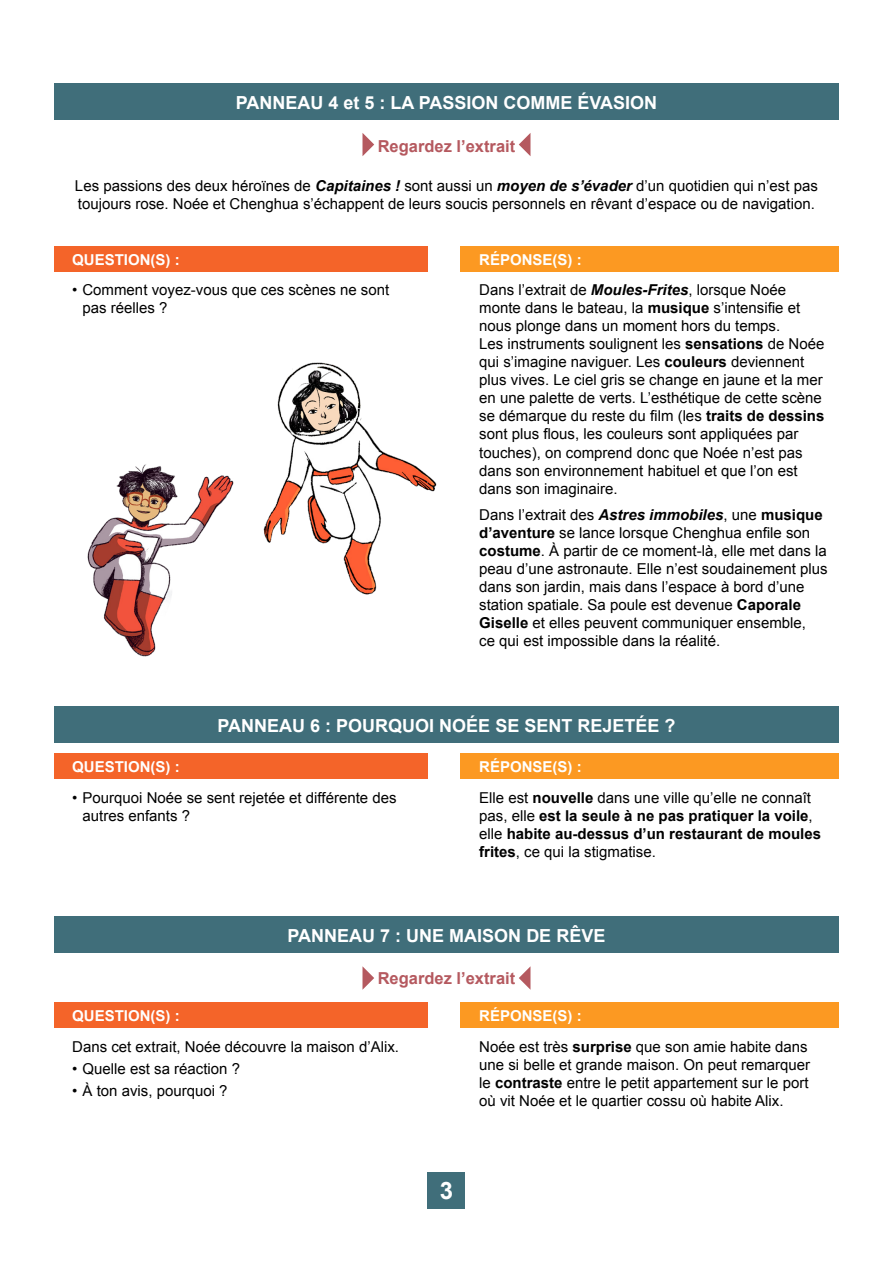
<style>
.page{position:relative;width:893px;height:1263px;background:#fff}
.page>*{position:absolute;margin:0;border:0;box-sizing:border-box;transform-origin:0 0}
.t1{font:700 24px "Arial";color:#fff}
.t2{font:700 18px "Arial";color:#fff}
.t3{font:700 16.5px "Arial";color:#b5595f}
.t4{font:15px/18px "Arial";color:#000}
.t5{font:700 15px/18px "Arial";color:#000}
.t6{font:700 15px "Arial";color:#fff}
.s1{font-weight:700;font-style:italic}
.s2{font-weight:700;color:#fff}
.s3{font-weight:700}
.s4{font-weight:400}
</style>
<div class="page">
<div style="left:428px;top:1172px;width:37px;height:37px;background:#406e7a"></div>
<div style="left:54px;top:83px;width:785px;height:37px;background:#406e7a"></div>
<div style="left:54px;top:247px;width:374px;height:25px;background:#f46429"></div>
<div style="left:461px;top:247px;width:378px;height:25px;background:#fc9922"></div>
<div style="left:54px;top:754px;width:374px;height:25px;background:#f46429"></div>
<div style="left:461px;top:754px;width:378px;height:25px;background:#fc9922"></div>
<div style="left:54px;top:706px;width:785px;height:37px;background:#406e7a"></div>
<div style="left:54px;top:916px;width:785px;height:37px;background:#406e7a"></div>
<div style="left:54px;top:1003px;width:374px;height:25px;background:#f46429"></div>
<div style="left:461px;top:1003px;width:378px;height:25px;background:#fc9922"></div>
<svg style="left:362px;top:966px;width:12px;height:24px"></svg>
<svg style="left:519px;top:967px;width:11px;height:22px"></svg>
<img style="left:263px;top:362px;width:174px;height:233px">
<img style="left:87px;top:464px;width:147px;height:193px">
<svg style="left:362px;top:133px;width:12px;height:23px"></svg>
<svg style="left:519px;top:133px;width:11px;height:23px"></svg>
<p class="t2" style="left:236px;top:91px;width:25px">PANNEAU</p>
<p class="t2" style="left:328px;top:91px;width:114px">4 et 5 : LA PASSION</p>
<p class="t2" style="left:503px;top:91px;width:109px">COMME ÉVASION</p>
<p class="t3" style="left:378px;top:135px;width:139px">Regardez l’extrait</p>
<p class="t4" style="left:75px;top:177px;width:744px">Les passions des deux héroïnes de <span class="s1">Capitaines !</span> sont aussi un <span class="s1">moyen de s’évader</span> d’un quotidien qui n’est pas toujours rose. Noée et Chenghua s’échappent de leurs soucis personnels en rêvant d’espace ou de navigation.</p>
<p class="t6" style="left:72px;top:250px;width:109px">Question(s) :</p>
<p class="t4" style="left:82px;top:281px;width:308px;text-indent:-10px">• Comment voyez-vous que ces scènes ne sont pas réelles ?</p>
<p class="t4" style="left:479px;top:244px;width:308px;line-height:30.8px"><span class="s2">Réponse(s) :<br></span>Dans l’extrait de <span class="s1">Moules-Frites</span>, lorsque Noée</p>
<p class="t4" style="left:479px;top:299px;width:347px">monte dans le bateau, la <span class="s3">musique</span> s’intensifie et nous plonge dans un moment hors du temps.<br>Les instruments soulignent les <span class="s3">sensations</span> de Noée qui s’imagine naviguer. Les <span class="s3">couleurs</span> deviennent plus vives. Le ciel gris se change en jaune et la mer en une palette de verts. L’esthétique de cette scène se démarque du reste du film (les <span class="s3">traits de dessins </span>sont plus flous, les couleurs sont appliquées par touches), on comprend donc que Noée n’est pas dans son environnement habituel et que l’on est dans son imaginaire.</p>
<p class="t4" style="left:479px;top:506px;width:350px">Dans l’extrait des <span class="s1">Astres immobiles</span>, une <span class="s3">musique d’aventure</span> se lance lorsque Chenghua enfile son <span class="s3">costume</span>. À partir de ce moment-là, elle met dans la peau d’une astronaute. Elle n’est soudainement plus dans son jardin, mais dans l’espace à bord d’une station spatiale. Sa poule est devenue <span class="s3">Caporale Giselle</span> et elles peuvent communiquer ensemble,<br>ce qui est impossible dans la réalité.</p>
<p class="t2" style="left:218px;top:714px;width:25px">PANNEAU</p>
<p class="t2" style="left:310px;top:714px;width:52px">6 : POURQUOI</p>
<p class="t2" style="left:439px;top:714px;width:14px">NOÉE</p>
<p class="t2" style="left:495px;top:714px;width:42px">SE SENT</p>
<p class="t2" style="left:577px;top:714px;width:13px">REJETÉE</p>
<p class="t2" style="left:664px;top:714px;width:12px">?</p>
<p class="t6" style="left:72px;top:757px;width:109px">Question(s) :</p>
<p class="t4" style="left:82px;top:788px;width:316px;text-indent:-10px">• Pourquoi Noée se sent rejetée et différente des autres enfants ?</p>
<p class="t4" style="left:479px;top:751px;width:333px;line-height:30.8px"><span class="s2">Réponse(s) :<br></span>Elle est <span class="s3">nouvelle</span> dans une ville qu’elle ne connaît</p>
<p class="t5" style="left:479px;top:807px;width:343px"><span class="s4">pas, elle</span> est la seule à ne pas pratiquer la voile<span class="s4">, elle</span> habite au-dessus d’un restaurant de moules frites<span class="s4">, ce qui la stigmatise.</span></p>
<p class="t2" style="left:288px;top:924px;width:25px">PANNEAU</p>
<p class="t2" style="left:380px;top:924px;width:39px">7 : UNE</p>
<p class="t2" style="left:449px;top:924px;width:28px">MAISON</p>
<p class="t2" style="left:526px;top:924px;width:78px">DE RÊVE</p>
<p class="t3" style="left:378px;top:967px;width:139px">Regardez l’extrait</p>
<p class="t6" style="left:72px;top:1006px;width:109px">Question(s) :</p>
<p class="t4" style="left:72px;top:1037px;width:328px">Dans cet extrait, Noée découvre la maison d’Alix.</p>
<p class="t4" style="left:72px;top:1060px;width:169px">• Quelle est sa réaction ?</p>
<p class="t4" style="left:72px;top:1082px;width:157px">• À ton avis, pourquoi ?</p>
<p class="t4" style="left:479px;top:1000px;width:330px;line-height:30.8px"><span class="s2">Réponse(s) :<br></span>Noée est très <span class="s3">surprise</span> que son amie habite dans</p>
<p class="t4" style="left:479px;top:1055px;width:332px;text-align:justify">une si belle et grande maison. On peut remarquer le <span class="s3">contraste</span> entre le petit appartement sur le port où vit Noée et le quartier cossu où habite Alix.</p>
<h1 class="t1" style="left:440px;top:1175px;width:15px">3</h1>
</div>
